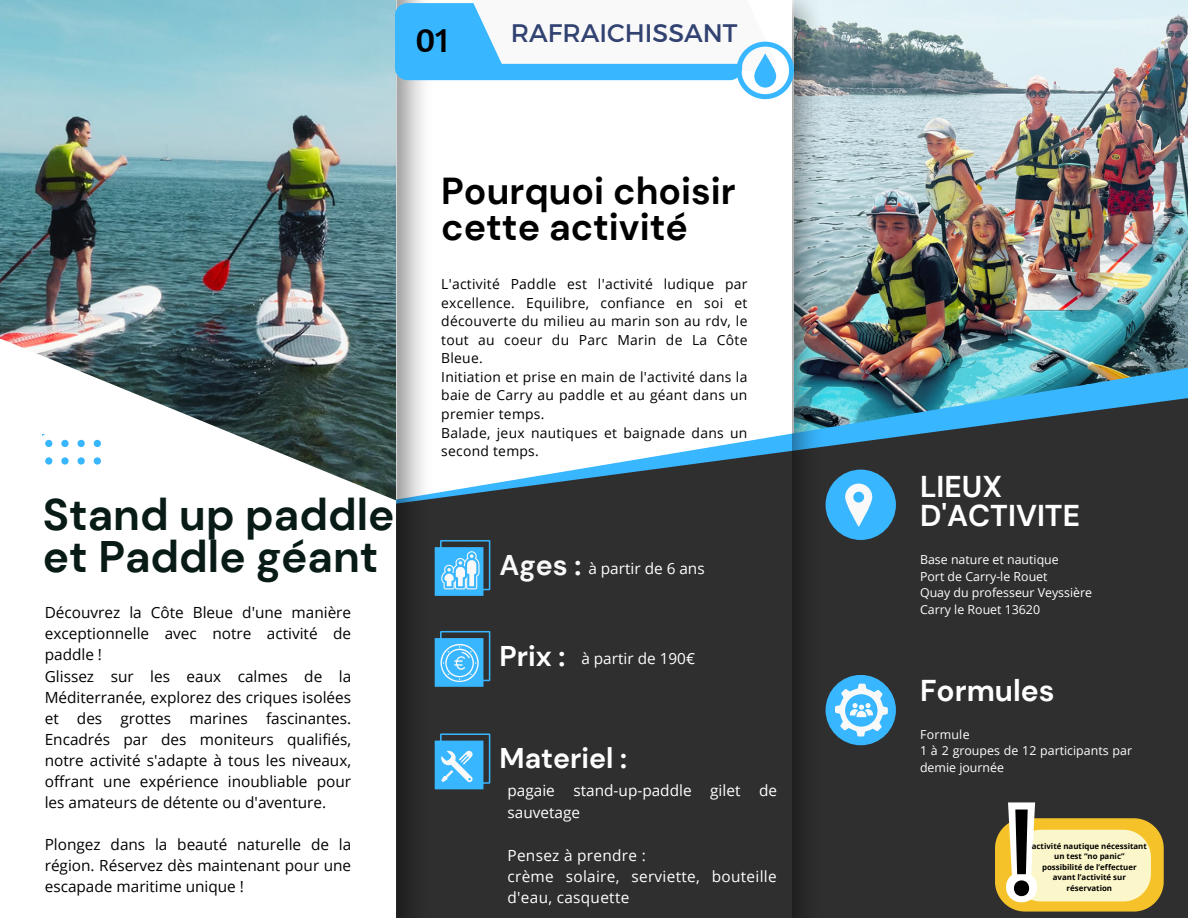
<style>
.page{position:relative;width:1188px;height:918px;background:#fff}
.page>*{position:absolute;margin:0;border:0;box-sizing:border-box;transform-origin:0 0}
.t1{font:700 44.1px/42.8px "DM Sans";color:#081b17}
.t2{font:700 37.5px/36px "DM Sans";color:#000}
.t3{font:35.55px "Amaranth";color:#000}
.t4{font:700 30px/29.2px "DM Sans";color:#fff}
.t5{font:700 28.5px "DM Sans";color:#fff}
.t6{font:700 28.5px "DM Sans";color:#f9f9f9}
.t7{font:25.35px "Montserrat";color:#324372}
.t8{font:15.3px/21.1px "Open Sans";color:#000}
.t9{font:15.3px/21.3px "Open Sans";color:#fff}
.t10{font:15.3px/21.3px "Open Sans";letter-spacing:.02em;color:#fff}
.t11{font:13.8px/18.6px "Open Sans";letter-spacing:.02em;color:#000}
.t12{font:12.45px/16.5px "Open Sans";color:#fff}
.t13{font:12.45px "Open Sans";letter-spacing:.02em;color:#fff}
.t14{font:700 7.95px/10.5px "Open Sans";color:#000;text-align:center}
</style>
<div class="page">
<img style="left:827px;top:0;width:361px;height:371px">
<svg style="left:435px;top:371px;width:753px;height:547px;fill:#302f2f"></svg>
<img style="left:0;top:0;width:393px;height:339px">
<svg style="left:1px;top:339px;width:392px;height:160px"></svg>
<img style="left:393px;top:0;width:42px;height:918px">
<img style="left:792px;top:0;width:35px;height:918px">
<div style="left:826px;top:470px;width:70px;height:70px;background:#38b6ff;border-radius:50%"></div>
<div style="left:826px;top:675px;width:70px;height:70px;background:#38b6ff;border-radius:50%"></div>
<svg style="left:43px;top:435px;width:58px;height:30px"></svg>
<div style="left:435px;top:547px;width:48px;height:49px;background:#38b6ff"></div>
<svg style="left:440px;top:540px;width:50px;height:50px"></svg>
<div style="left:435px;top:638px;width:48px;height:49px;background:#38b6ff"></div>
<svg style="left:440px;top:631px;width:50px;height:57px"></svg>
<div style="left:435px;top:741px;width:48px;height:48px;background:#38b6ff"></div>
<svg style="left:845px;top:484px;width:27px;height:43px"></svg>
<svg style="left:440px;top:733px;width:50px;height:51px"></svg>
<svg style="left:835px;top:684px;width:53px;height:53px"></svg>
<svg style="left:395px;top:0;width:399px;height:99px"></svg>
<svg style="left:995px;top:802px;width:169px;height:110px"></svg>
<p class="t3" style="left:416px;top:17px;width:35px">01</p>
<p class="t7" style="left:511px;top:17px;width:228px">RAFR<sub>o</sub> AICHISSANT</p>
<p class="t1" style="left:43px;top:493px;width:353px">Stand up paddle et Paddle géant</p>
<p class="t8" style="left:45px;top:602px;width:308px">Découvrez la Côte Bleue d'une manière exceptionnelle avec notre activité de paddle !<br>Glissez sur les eaux calmes de la Méditerranée, explorez des criques isolées et des grottes marines fascinantes.<br>Encadrés par des moniteurs qualifiés, notre activité s'adapte à tous les niveaux, offrant une expérience inoubliable pour les amateurs de détente ou d'aventure.</p>
<h2 class="t8" style="left:45px;top:834px;width:308px;text-align:justify">Plongez dans la beauté naturelle de la région. Réservez dès maintenant pour une escapade maritime unique !</h2>
<h6 class="t2" style="left:441px;top:174px;width:296px">Pourquoi choisir cette activité</h6>
<p class="t11" style="left:441px;top:274px;width:308px">L'activité Paddle est l'activité ludique par excellence. Equilibre, confiance en soi et découverte du milieu au marin son au rdv, le tout au coeur du Parc Marin de La Côte Bleue.<br>Initiation et prise en main de l'activité dans la baie de Carry au paddle et au géant dans un premier temps.<br>Balade, jeux nautiques et baignade dans un second temps.</p>
<p class="t6" style="left:500px;top:547px;width:83px">Ages :</p>
<p class="t9" style="left:588px;top:557px;width:118px">à partir de 6 ans</p>
<h5 class="t5" style="left:500px;top:638px;width:67px">Prix :</h5>
<p class="t9" style="left:581px;top:647px;width:115px">à partir de 190€</p>
<p class="t5" style="left:500px;top:740px;width:129px">Materiel :</p>
<h5 class="t9" style="left:508px;top:780px;width:271px">pagaie stand-up-paddle gilet de sauvetage</h5>
<h6 class="t10" style="left:508px;top:844px;width:271px">Pensez à prendre :<br>crème solaire, serviette, bouteille d'eau, casquette</h6>
<p class="t4" style="left:920px;top:472px;width:162px">LIEUX<br>D'ACTIVITE</p>
<p class="t12" style="left:920px;top:551px;width:140px">Base nature et nautique</p>
<h3 class="t12" style="left:920px;top:568px;width:129px">Port de Carry-le Rouet</h3>
<h6 class="t12" style="left:920px;top:584px;width:174px">Quay du professeur Veyssière</h6>
<p class="t12" style="left:920px;top:601px;width:122px">Carry le Rouet 13620</p>
<p class="t4" style="left:920px;top:676px;width:136px">Formules</p>
<h6 class="t13" style="left:920px;top:726px;width:51px">Formule</h6>
<h6 class="t12" style="left:920px;top:742px;width:213px">1 à 2 groupes de 12 participants par demie journée</h6>
<h5 class="t14" style="left:1032px;top:840px;width:117px">activité nautique nécessitant un test “no panic”</h5>
<h6 class="t14" style="left:1042px;top:861px;width:96px">possibilité de l’effectuer avant l’activité sur réservation</h6>
</div>
